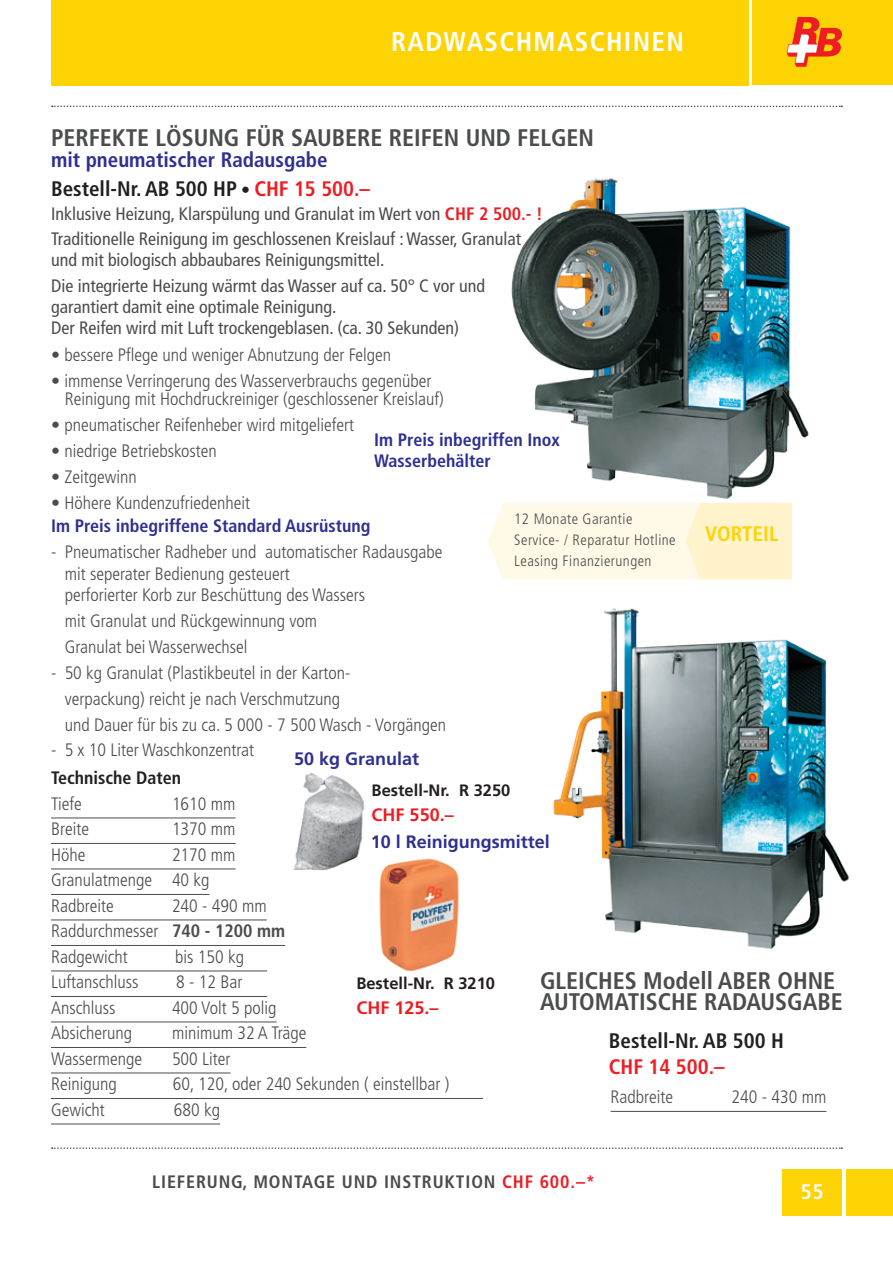
<style>
.page{position:relative;width:893px;height:1263px;background:#fff}
.page>*{position:absolute;margin:0;border:0;box-sizing:border-box;transform-origin:0 0}
.t1{font:700 condensed 27px "Frutiger";letter-spacing:.05em;color:#fff}
.t2{font:700 condensed 24px/21px "Frutiger";color:#4b4c4d}
.t3{font:700 condensed 21px "Frutiger";color:#231f20}
.t4{font:700 condensed 21px "Frutiger";color:#2e3092}
.t5{font:700 condensed 21px "Frutiger";color:#ee1d23}
.t6{font:700 condensed 21px "Frutiger";letter-spacing:.01em;color:#fed304}
.t7{font:700 condensed 21px "Frutiger";color:#fff}
.t8{font:300 condensed 18px/25.5px "Frutiger LT Pro";color:#4b4c4d}
.t9{font:condensed 18px/25.2px "Frutiger";color:#4b4c4d}
.t10{font:700 condensed 18px/21px "Frutiger";color:#2e3092}
.t11{font:700 18px "Frutiger";color:#2e3092}
.t12{font:700 condensed 18px "Frutiger";letter-spacing:.05em;color:#4b4c4d}
.t13{font:700 18px "Frutiger";color:#ee1d23}
.t14{font:700 condensed 18px "Frutiger";color:#231f20}
.t15{font:700 condensed 18px "Frutiger";letter-spacing:.05em;color:#ee1d23}
.t16{font:700 16.5px "Frutiger";color:#231f20}
.t17{font:300 condensed 15px/21px "Frutiger LT Pro";letter-spacing:.03em;color:#4b4c4d}
.s1{font-weight:400;font-size:18px}
.s2{color:#ee1d23}
.s3{font-weight:700;color:#ee1d23}
.s4{font-family:"Frutiger";font-weight:700}
.s5{color:#4b4c4d}
</style>
<div class="page">
<div style="left:753px;top:0;width:140px;height:85px;background:#fed304"></div>
<div style="left:51px;top:0;width:697px;height:85px;background:#fed304"></div>
<div style="left:782px;top:1169px;width:60px;height:47px;background:#fed304"></div>
<div style="left:846px;top:1169px;width:47px;height:47px;background:#fed304"></div>
<svg style="left:787px;top:17px;width:55px;height:50px"></svg>
<svg style="left:52px;top:106px;width:790px;height:1px"></svg>
<svg style="left:52px;top:1147px;width:790px;height:2px"></svg>
<hr style="left:51px;top:818px;width:185px;height:1px;background:#4b4c4d">
<hr style="left:51px;top:843px;width:185px;height:1px;background:#4b4c4d">
<hr style="left:51px;top:869px;width:185px;height:1px;background:#4b4c4d">
<hr style="left:51px;top:894px;width:159px;height:1px;background:#4b4c4d">
<hr style="left:51px;top:920px;width:216px;height:1px;background:#4b4c4d">
<hr style="left:51px;top:945px;width:234px;height:1px;background:#4b4c4d">
<hr style="left:51px;top:971px;width:216px;height:1px;background:#4b4c4d">
<hr style="left:51px;top:996px;width:216px;height:1px;background:#4b4c4d">
<hr style="left:51px;top:1022px;width:226px;height:1px;background:#4b4c4d">
<hr style="left:51px;top:1047px;width:255px;height:1px;background:#4b4c4d">
<hr style="left:51px;top:1073px;width:180px;height:1px;background:#4b4c4d">
<hr style="left:51px;top:1098px;width:432px;height:1px;background:#4b4c4d">
<hr style="left:51px;top:1124px;width:169px;height:1px;background:#4b4c4d">
<img style="left:512px;top:178px;width:297px;height:321px">
<svg style="left:488px;top:503px;width:304px;height:76px;background:#fef7de"></svg>
<img style="left:553px;top:608px;width:296px;height:341px">
<img style="left:293px;top:772px;width:72px;height:98px">
<img style="left:379px;top:858px;width:80px;height:113px">
<hr style="left:611px;top:1111px;width:215px;height:1px;background:#4b4c4d">
<h1 class="t1" style="left:391px;top:25px;width:290px">Radwasch masch inen</h1>
<h2 class="t2" style="left:51px;top:127px;width:545px">pERFEKTE LÖSUNG FÜR SAUBERE REI FEN UND FELGEN</h2>
<p class="t4" style="left:51px;top:148px;width:278px">mit pneumatischer Radausgabe</p>
<p class="t3" style="left:51px;top:177px;width:321px">Bestell-Nr. AB 500 HP <span class="s1">•</span> <span class="s2">CHF 15 500.–</span></p>
<p class="t9" style="left:51px;top:201px;width:493px">Inklusive Heizung, Klarspülung und Granulat im Wert von <span class="s3">CHF 2 500.- !<br></span>Traditionelle Reinigung im geschlossenen Kreislauf : Wasser, Granulat</p>
<p class="t9" style="left:51px;top:248px;width:436px">und mit biologisch abbaubares Reinigungsmittel.<br>Die integrierte Heizung wärmt das Wasser auf ca. 50° C vor und</p>
<p class="t9" style="left:51px;top:296px;width:410px;line-height:21px">garantiert damit eine optimale Reinigung.<br>Der Reifen wird mit Luft trockengeblasen. (ca. 30 Sekunden)</p>
<p class="t8" style="left:51px;top:342px;width:341px">• bessere Pflege und weniger Abnutzung der Felgen</p>
<p class="t8" style="left:65px;top:371px;width:381px;line-height:18px;text-indent:-14px">• immense Verringerung des Wasserverbrauchs gegenüber<br>Reinigung mit Hochdruckreiniger (geschlossener Kreislauf)</p>
<p class="t8" style="left:51px;top:412px;width:305px">• pneumatischer Reifenheber wird mitgeliefert</p>
<p class="t8" style="left:51px;top:438px;width:167px">• niedrige Betriebskosten</p>
<p class="t8" style="left:51px;top:464px;width:87px">• Zeitgewinn</p>
<p class="t8" style="left:51px;top:490px;width:201px">• Höhere Kundenzufriedenheit</p>
<p class="t10" style="left:374px;top:429px;width:187px">Im Preis inbegriffen Inox<br>Wasserbehälter</p>
<p class="t10" style="left:51px;top:516px;width:321px">Im Preis inbegriffene Standard Ausrüstung</p>
<p class="t8" style="left:65px;top:541px;width:379px;line-height:21.6px;text-indent:-14px">- Pneumatischer Radheber und automatischer Radausgabe mit seperater Bedienung gesteuert<br>perforierter Korb zur Beschüttung des Wassers</p>
<p class="t8" style="left:65px;top:608px;width:254px">mit Granulat und Rückgewinnung vom<br>Granulat bei Wasserwechsel</p>
<p class="t8" style="left:65px;top:660px;width:383px;text-indent:-14px">- 50 kg Granulat (Plastikbeutel in der Karton-<br>verpackung) reicht je nach Verschmutzung<br>und Dauer für bis zu ca. 5 000 - 7 500 Wasch - Vorgängen</p>
<p class="t8" style="left:51px;top:738px;width:205px">- 5 x 10 Liter Waschkonzentrat</p>
<p class="t11" style="left:294px;top:748px;width:127px">50 kg Granulat</p>
<p class="t17" style="left:514px;top:508px;width:163px">12 Monate Garantie<br>Service- / Reparatur Hotline<br>Leasing Finanzierungen</p>
<p class="t14" style="left:51px;top:767px;width:132px">Technische Daten</p>
<p class="t8" style="left:51px;top:791px;width:32px">Tiefe</p>
<p class="t8" style="left:172px;top:791px;width:65px">1610 mm</p>
<p class="t8" style="left:51px;top:816px;width:40px">Breite</p>
<p class="t8" style="left:172px;top:816px;width:65px">1370 mm</p>
<p class="t8" style="left:51px;top:842px;width:36px">Höhe</p>
<p class="t8" style="left:51px;top:842px;width:186px;text-indent:121px">2170 mm<br>Granulatmenge 40 kg<br>Radbreite</p>
<p class="t8" style="left:51px;top:893px;width:236px;text-indent:121px">240 - 490 mm<br>Raddurchmesser <span class="s4">740 - 1200 mm<br></span>Radgewicht</p>
<p class="t8" style="left:175px;top:944px;width:70px">bis 150 kg</p>
<p class="t16" style="left:372px;top:780px;width:140px">Bestell-Nr. R 3250</p>
<p class="t13" style="left:372px;top:804px;width:84px">CHF 550.–</p>
<p class="t11" style="left:371px;top:831px;width:181px">10 l Reinigungsmittel</p>
<p class="t6" style="left:705px;top:522px;width:71px">Vorteil</p>
<p class="t8" style="left:51px;top:969px;width:89px">Luftanschluss</p>
<p class="t8" style="left:176px;top:969px;width:68px">8 - 12 Bar</p>
<p class="t8" style="left:51px;top:995px;width:66px">Anschluss</p>
<p class="t8" style="left:172px;top:995px;width:106px">400 Volt 5 polig</p>
<p class="t8" style="left:51px;top:1020px;width:83px">Absicherung</p>
<p class="t8" style="left:172px;top:1020px;width:136px">minimum 32 A Träge</p>
<p class="t8" style="left:51px;top:1046px;width:93px">Wassermenge</p>
<p class="t8" style="left:172px;top:1046px;width:60px">500 Liter</p>
<p class="t8" style="left:51px;top:1071px;width:67px">Reinigung</p>
<p class="t8" style="left:173px;top:1071px;width:278px">60, 120, oder 240 Sekunden ( einstellbar )</p>
<p class="t8" style="left:51px;top:1097px;width:55px">Gewicht</p>
<p class="t8" style="left:174px;top:1097px;width:48px">680 kg</p>
<p class="t16" style="left:356px;top:973px;width:140px">Bestell-Nr. R 3210</p>
<p class="t13" style="left:356px;top:997px;width:84px">CHF 125.–</p>
<h2 class="t2" style="left:540px;top:970px;width:294px">GLEICHES Modell ABER OHNE<br>AUTOMA</h2>
<h2 class="t2" style="left:628px;top:991px;width:214px">TISCHE RADAUSGABE</h2>
<p class="t3" style="left:609px;top:1028px;width:177px">Bestell-Nr. AB 500 H</p>
<p class="t5" style="left:609px;top:1054px;width:117px">CHF 14 500.–</p>
<p class="t8" style="left:611px;top:1084px;width:64px">Radbreite</p>
<p class="t8" style="left:732px;top:1084px;width:96px">240 - 430 mm</p>
<p class="t12" style="left:152px;top:1171px;width:56px">Lieferung</p>
<p class="t12" style="left:243px;top:1171px;width:181px">, Montage und Instrukt</p>
<p class="t15" style="left:465px;top:1171px;width:131px"><span class="s5">ion</span> CHF 600.–*</p>
<p class="t7" style="left:801px;top:1179px;width:24px">55</p>
</div>
